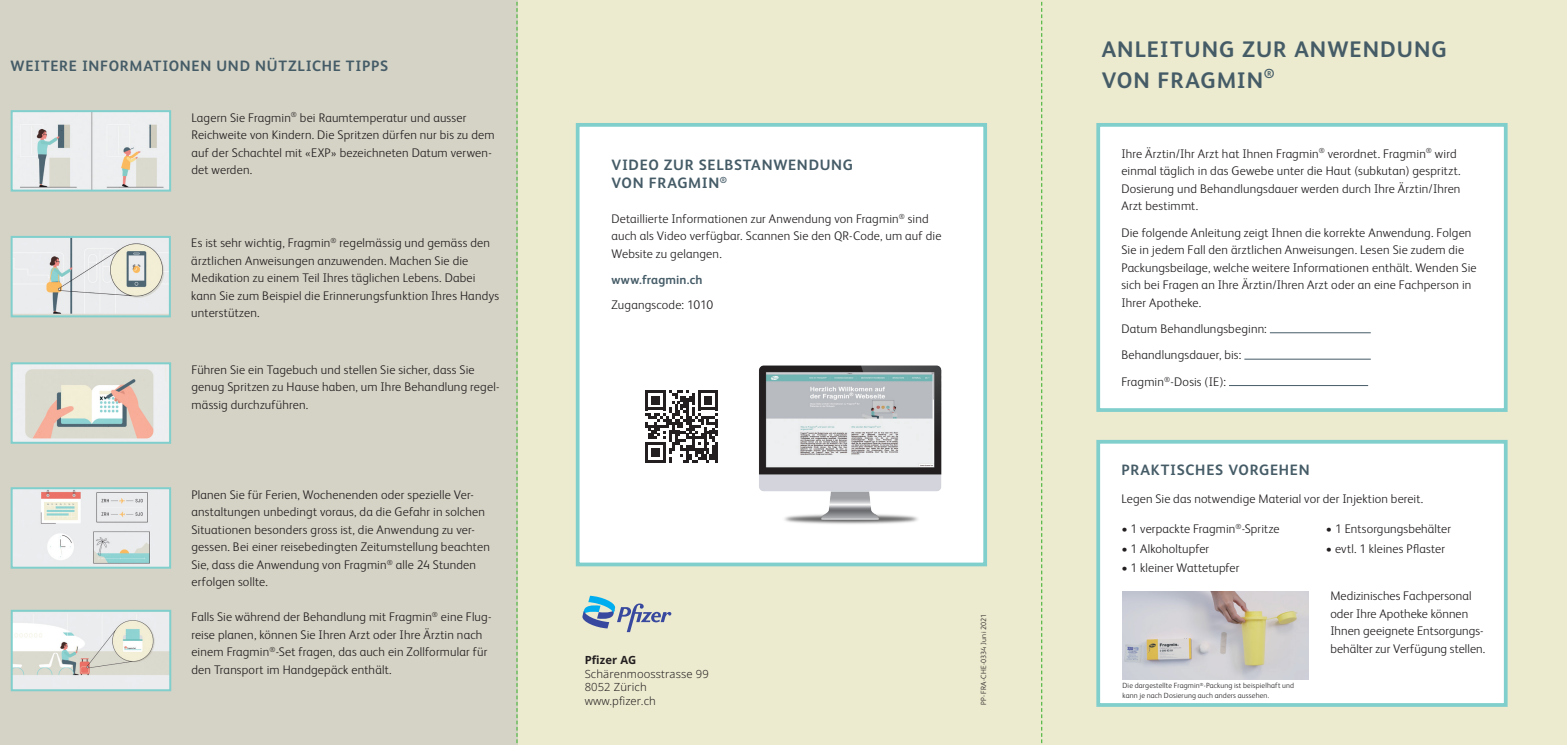
<style>
.page{position:relative;width:1567px;height:745px;background:#fff}
.page>*{position:absolute;margin:0;border:0;box-sizing:border-box;transform-origin:0 0}
.t1{font:700 22.5px/31.2px "FS Albert";letter-spacing:.045em;color:#455c67}
.t2{font:700 15px/17.5px "FS Albert";letter-spacing:.05em;color:#455c67}
.t3{font:300 12.5px/17.5px "FS Albert";letter-spacing:.015em;color:#231f20}
.t4{font:700 12.5px "FS Albert";letter-spacing:.015em;color:#455c67}
.t5{font:300 11.25px/13.5px "Noto Sans";letter-spacing:.01em;color:#231f20}
.t6{font:700 11.25px "Noto Sans";letter-spacing:.01em;color:#231f20}
.t7{font:300 7.5px/9px "FS Albert";letter-spacing:.025em;color:#231f20}
</style>
<div class="page">
<div style="left:513px;top:0;width:1053px;height:744px;background:#eceacf"></div>
<div style="left:577px;top:125px;width:408px;height:439px;background:#fff"></div>
<div style="left:575px;top:123px;width:412px;height:443px;border:4px solid #81cfcd"></div>
<img style="left:759px;top:365px;width:183px;height:159px">
<svg style="left:645px;top:390px;width:73px;height:72px"></svg>
<hr style="left:715px;top:442px;width:3px;height:20px;background:#231f20">
<div style="left:1098px;top:125px;width:407px;height:285px;background:#fff"></div>
<hr style="left:1269px;top:332px;width:101px;height:1px;background:#455c67">
<hr style="left:1244px;top:358px;width:126px;height:1px;background:#455c67">
<hr style="left:1228px;top:385px;width:139px;height:1px;background:#455c67">
<div style="left:1096px;top:123px;width:411px;height:288px;border:4px solid #81cfcd"></div>
<div style="left:1096px;top:439px;width:411px;height:267px;background:#fff;border:4px solid #81cfcd"></div>
<img style="left:1122px;top:591px;width:186px;height:88px">
<div style="left:0;top:0;width:517px;height:744px;background:#d5d3c6"></div>
<img style="left:14px;top:113px;width:154px;height:75px">
<div style="left:11px;top:110px;width:160px;height:81px;border:2px solid #81cfcd"></div>
<img style="left:14px;top:239px;width:154px;height:75px">
<div style="left:11px;top:236px;width:160px;height:81px;border:2px solid #81cfcd"></div>
<img style="left:14px;top:365px;width:154px;height:75px">
<div style="left:11px;top:362px;width:160px;height:81px;border:2px solid #81cfcd"></div>
<img style="left:14px;top:490px;width:154px;height:75px">
<div style="left:11px;top:487px;width:160px;height:81px;border:2px solid #81cfcd"></div>
<img style="left:14px;top:612px;width:154px;height:75px">
<div style="left:11px;top:609px;width:160px;height:81px;border:2px solid #81cfcd"></div>
<svg style="left:582px;top:595px;width:89px;height:36px"></svg>
<svg style="left:516px;top:1px;width:1px;height:742px"></svg>
<svg style="left:1041px;top:1px;width:1px;height:743px"></svg>
<p class="t2" style="left:11px;top:57px;width:379px">WEITERE INFORMATIONEN UND NÜTZLICHE TIPPS</p>
<p class="t3" style="left:191px;top:108px;width:305px">Lagern Sie Fragmin<sup>®</sup> bei Raumtemperatur und ausser Reichweite von Kindern. Die Spritzen dürfen nur bis zu dem auf der Schachtel mit «EXP» bezeichneten Datum verwen&shy;det werden.</p>
<p class="t3" style="left:191px;top:233px;width:309px">Es ist sehr wichtig, Fragmin<sup>®</sup> regelmässig und gemäss den ärztlichen Anweisungen anzuwenden. Machen Sie die Medikation zu einem Teil Ihres täglichen Lebens. Dabei kann Sie zum Beispiel die Erinnerungsfunktion Ihres Handys unterstützen.</p>
<p class="t3" style="left:191px;top:360px;width:309px">Führen Sie ein Tagebuch und stellen Sie sicher, dass Sie genug Spritzen zu Hause haben, um Ihre Behandlung regel&shy;mässig durchzuführen.</p>
<p class="t3" style="left:191px;top:484px;width:300px">Planen Sie für Ferien, Wochenenden oder spezielle Ver&shy;anstaltungen unbedingt voraus, da die Gefahr in solchen Situationen besonders gross ist, die Anwendung zu ver&shy;gessen. Bei einer reisebedingten Zeitumstellung beachten Sie, dass die Anwendung von Fragmin<sup>®</sup> alle 24 Stunden erfolgen sollte.</p>
<p class="t3" style="left:191px;top:607px;width:301px">Falls Sie während der Behandlung mit Fragmin<sup>®</sup> eine Flug&shy;reise planen, können Sie Ihren Arzt oder Ihre Ärztin nach einem Fragmin<sup>®</sup>-Set fragen, das auch ein Zollformular für den Transport im Handgepäck enthält.</p>
<p class="t2" style="left:611px;top:156px;width:243px">VIDEO ZUR SELBSTANWENDUNG<br>VON FRAGMIN<sup>®</sup></p>
<p class="t3" style="left:611px;top:209px;width:331px">Detaillierte Informationen zur Anwendung von Fragmin<sup>®</sup> sind auch als Video verfügbar. Scannen Sie den QR-Code, um auf die<br>Website zu gelangen.</p>
<p class="t4" style="left:611px;top:271px;width:93px">www.fragmin.ch</p>
<p class="t3" style="left:611px;top:295px;width:103px">Zugangscode: 1010</p>
<p class="t6" style="left:584px;top:651px;width:53px">Pfizer AG</p>
<p class="t5" style="left:584px;top:666px;width:126px">Schärenmoosstrasse 99<br>8052 Zürich www.pfizer.ch</p>
<p class="t7" style="left:978px;top:704px;width:92px;rotate:-90deg">PP-FRA-CHE-0334 Juni 2021</p>
<h1 class="t1" style="left:1101px;top:32px;width:346px">ANLEITUNG ZUR ANWENDUNG<br>VON FRAGMIN<sup>®</sup></h1>
<p class="t3" style="left:1121px;top:144px;width:341px">Ihre Ärztin/Ihr Arzt hat Ihnen Fragmin<sup>®</sup> verordnet. Fragmin<sup>®</sup> wird einmal täglich in das Gewebe unter die Haut (subkutan) gespritzt.<br>Dosierung und Behandlungsdauer werden durch Ihre Ärztin/Ihren Arzt bestimmt.</p>
<p class="t3" style="left:1121px;top:223px;width:357px">Die folgende Anleitung zeigt Ihnen die korrekte Anwendung. Folgen Sie in jedem Fall den ärztlichen Anweisungen. Lesen Sie zudem die Packungsbeilage, welche weitere Informationen enthält. Wenden Sie sich bei Fragen an Ihre Ärztin/Ihren Arzt oder an eine Fachperson in Ihrer Apotheke.</p>
<p class="t3" style="left:1121px;top:315px;width:147px;line-height:26.4px">Datum Behandlungsbeginn:<br>Behandlungsdauer, bis:<br>Fragmin<sup>®</sup>-Dosis (IE):</p>
<p class="t2" style="left:1121px;top:460px;width:190px">PRAKTISCHES VORGEHEN</p>
<p class="t3" style="left:1121px;top:489px;width:303px">Legen Sie das notwendige Material vor der Injektion bereit.</p>
<p class="t3" style="left:1121px;top:519px;width:160px">• 1 verpackte Fragmin<sup>®</sup>-Spritze</p>
<p class="t3" style="left:1325px;top:519px;width:127px">• 1 Entsorgungsbehälter</p>
<p class="t3" style="left:1121px;top:538px;width:89px">• 1 Alkoholtupfer</p>
<p class="t3" style="left:1325px;top:538px;width:121px">• evtl. 1 kleines Pflaster</p>
<p class="t3" style="left:1121px;top:558px;width:120px">• 1 kleiner Wattetupfer</p>
<p class="t3" style="left:1330px;top:586px;width:156px">Medizinisches Fachpersonal oder Ihre Apotheke können<br>Ihnen geeignete Entsorgungs&shy;behälter zur Verfügung stellen.</p>
<p class="t7" style="left:1122px;top:680px;width:173px">Die dargestellte Fragmin<sup>®</sup>-Packung ist beispielhaft und kann je nach Dosierung auch anders aussehen.</p>
</div>
